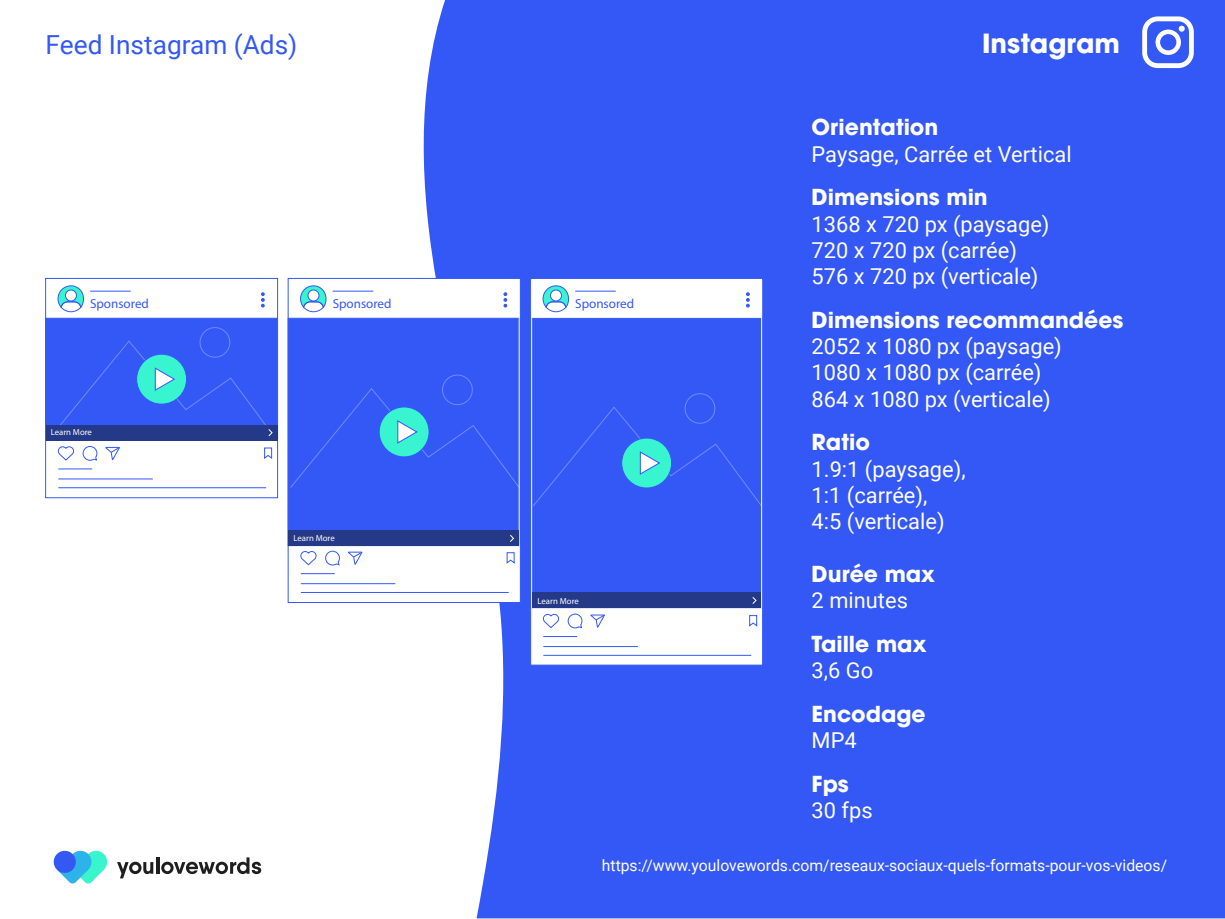
<style>
.page{position:relative;width:1225px;height:919px;background:#fff}
.page>*{position:absolute;margin:0;border:0;box-sizing:border-box;transform-origin:0 0}
.t1{font:26.25px "Roboto";color:#3458f6}
.t2{font:700 26.25px "Avant Garde LT";color:#fff}
.t3{font:21.88px/26.2px "Roboto";color:#fff}
.t4{font:700 21.88px "Avant Garde LT";color:#fff}
.t5{font:15.75px "Roboto";color:#fff}
.t6{font:13.12px "Myriad Pro";color:#3458f6}
.t7{font:8.75px "Myriad Pro";color:#fff}
</style>
<div class="page">
<div style="left:415px;top:0;width:810px;height:918px;background:#3458f6"></div>
<svg style="left:57px;top:870px;width:47px;height:14px"></svg>
<div style="left:85px;top:851px;width:22px;height:22px;background:#38f5ce;border-radius:50%"></div>
<div style="left:69px;top:851px;width:22px;height:22px;background:#2eb2ea;border-radius:50%"></div>
<div style="left:54px;top:851px;width:22px;height:22px;background:#3459f2;border-radius:50%"></div>
<svg style="left:117px;top:861px;width:36px;height:17px"></svg>
<hr style="left:156px;top:857px;width:3px;height:17px;background:#1e1e1e">
<svg style="left:161px;top:857px;width:100px;height:17px"></svg>
<svg style="left:1142px;top:16px;width:52px;height:52px"></svg>
<div style="left:45px;top:278px;width:233px;height:220px;background:#fff;border:1px solid #3458f6"></div>
<div style="left:45px;top:318px;width:232px;height:122px;background:#3458f6;border:1px solid #3458f6"></div>
<div style="left:200px;top:327px;width:30px;height:31px;border:1px solid #fff;border-radius:50%"></div>
<hr style="left:58px;top:478px;width:95px;height:1px;background:#3458f6">
<hr style="left:90px;top:291px;width:41px;height:1px;background:#3458f6">
<hr style="left:58px;top:487px;width:208px;height:1px;background:#3458f6">
<svg style="left:57px;top:285px;width:27px;height:28px"></svg>
<div style="left:65px;top:290px;width:11px;height:11px;background:#fff;border-radius:50%"></div>
<div style="left:65px;top:289px;width:12px;height:12px;border:1px solid #3458f6;border-radius:50%"></div>
<svg style="left:261px;top:292px;width:4px;height:15px"></svg>
<svg style="left:48px;top:340px;width:229px;height:129px"></svg>
<div style="left:288px;top:278px;width:233px;height:325px;background:#fff;border:1px solid #3458f6"></div>
<div style="left:288px;top:318px;width:233px;height:228px;background:#3458f6;border:1px solid #3458f6"></div>
<div style="left:442px;top:375px;width:31px;height:30px;border:1px solid #fff;border-radius:50%"></div>
<svg style="left:300px;top:551px;width:17px;height:15px"></svg>
<svg style="left:325px;top:550px;width:15px;height:16px"></svg>
<hr style="left:301px;top:583px;width:94px;height:1px;background:#3458f6">
<hr style="left:301px;top:573px;width:34px;height:1px;background:#3458f6">
<hr style="left:333px;top:291px;width:40px;height:1px;background:#3458f6">
<hr style="left:301px;top:592px;width:208px;height:1px;background:#3458f6">
<svg style="left:300px;top:285px;width:27px;height:28px"></svg>
<div style="left:308px;top:290px;width:11px;height:11px;background:#fff;border-radius:50%"></div>
<div style="left:308px;top:289px;width:11px;height:12px;border:1px solid #3458f6;border-radius:50%"></div>
<svg style="left:504px;top:292px;width:3px;height:15px"></svg>
<svg style="left:290px;top:387px;width:229px;height:101px"></svg>
<svg style="left:348px;top:551px;width:15px;height:14px"></svg>
<svg style="left:506px;top:552px;width:9px;height:12px"></svg>
<hr style="left:519px;top:279px;width:1px;height:323px;background:#fff">
<div style="left:288px;top:531px;width:231px;height:15px;background:#243a89"></div>
<svg style="left:510px;top:534px;width:4px;height:8px"></svg>
<div style="left:530px;top:278px;width:233px;height:387px;background:#fff;border:1px solid #3458f6"></div>
<div style="left:531px;top:318px;width:232px;height:290px;background:#3458f6;border:1px solid #3458f6"></div>
<div style="left:685px;top:393px;width:30px;height:31px;border:1px solid #fff;border-radius:50%"></div>
<svg style="left:542px;top:613px;width:17px;height:15px"></svg>
<svg style="left:567px;top:613px;width:16px;height:16px"></svg>
<hr style="left:543px;top:646px;width:95px;height:1px;background:#3458f6">
<hr style="left:543px;top:636px;width:34px;height:1px;background:#3458f6">
<hr style="left:575px;top:291px;width:41px;height:1px;background:#3458f6">
<hr style="left:543px;top:655px;width:208px;height:1px;background:#3458f6">
<svg style="left:542px;top:285px;width:27px;height:28px"></svg>
<div style="left:551px;top:290px;width:11px;height:11px;background:#fff;border-radius:50%"></div>
<div style="left:550px;top:289px;width:12px;height:12px;border:1px solid #3458f6;border-radius:50%"></div>
<svg style="left:746px;top:292px;width:4px;height:15px"></svg>
<svg style="left:533px;top:406px;width:228px;height:100px"></svg>
<svg style="left:590px;top:614px;width:15px;height:14px"></svg>
<svg style="left:749px;top:615px;width:9px;height:12px"></svg>
<hr style="left:761px;top:280px;width:1px;height:328px;background:#fff">
<hr style="left:531px;top:280px;width:1px;height:328px;background:#fff">
<div style="left:532px;top:593px;width:229px;height:15px;background:#243a89"></div>
<svg style="left:752px;top:597px;width:5px;height:7px"></svg>
<p class="t1" style="left:46px;top:26px;width:253px">Feed Instagram (Ads)</p>
<p class="t2" style="left:982px;top:27px;width:139px">Instagram</p>
<p class="t6" style="left:90px;top:295px;width:60px">Sponsored</p>
<p class="t7" style="left:51px;top:427px;width:43px">Learn More</p>
<p class="t6" style="left:333px;top:295px;width:60px">Sponsored</p>
<p class="t7" style="left:294px;top:532px;width:43px">Learn More</p>
<p class="t4" style="left:812px;top:113px;width:128px">Orientation</p>
<p class="t3" style="left:812px;top:140px;width:262px">Paysage, Carrée et Vertical</p>
<p class="t4" style="left:812px;top:183px;width:178px">Dimensions min</p>
<p class="t3" style="left:812px;top:210px;width:239px">1368 x 720 px (paysage)<br>720 x 720 px (carrée)<br>576 x 720 px (verticale)</p>
<p class="t4" style="left:812px;top:305px;width:313px">Dimensions recommandées</p>
<p class="t3" style="left:812px;top:332px;width:252px">2052 x 1080 px (paysage)<br>1080 x 1080 px (carrée)<br>864 x 1080 px (verticale)</p>
<p class="t4" style="left:812px;top:428px;width:60px">Ratio</p>
<p class="t3" style="left:812px;top:455px;width:156px">1.9:1 (paysage),<br>1:1 (carrée),<br>4:5 (verticale)</p>
<p class="t4" style="left:812px;top:559px;width:125px">Durée max</p>
<p class="t3" style="left:812px;top:586px;width:98px">2 minutes</p>
<p class="t4" style="left:812px;top:629px;width:116px">Taille max</p>
<p class="t3" style="left:812px;top:656px;width:63px">3,6 Go</p>
<p class="t4" style="left:812px;top:699px;width:116px">Encodage</p>
<p class="t3" style="left:812px;top:726px;width:47px">MP4</p>
<p class="t4" style="left:812px;top:769px;width:39px">Fps</p>
<p class="t3" style="left:812px;top:796px;width:63px">30 fps</p>
<p class="t5" style="left:602px;top:854px;width:567px">https://www.youlovewords.com/reseaux-sociaux-quels-formats-pour-vos-videos/</p>
<p class="t6" style="left:575px;top:295px;width:60px">Sponsored</p>
<p class="t7" style="left:538px;top:595px;width:43px">Learn More</p>
</div>
